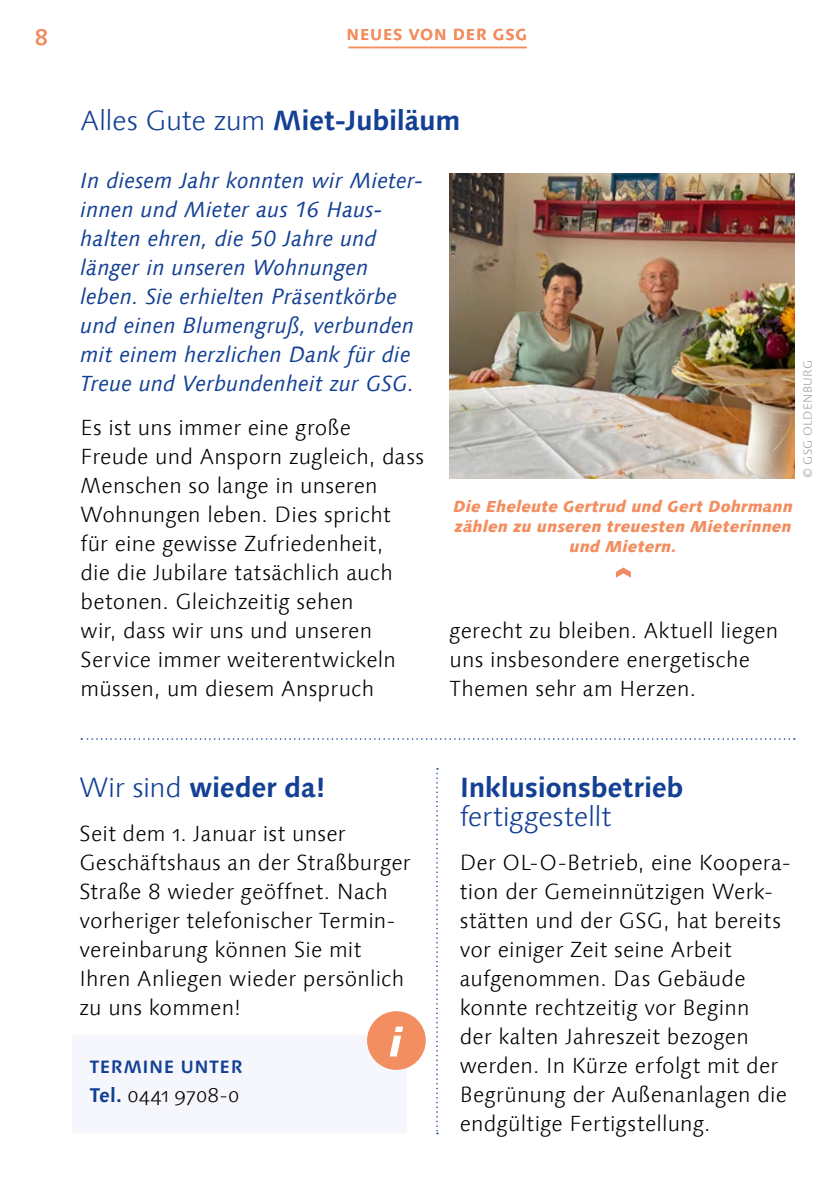
<style>
.page{position:relative;width:840px;height:1191px;background:#fff}
.page>*{position:absolute;margin:0;border:0;box-sizing:border-box;transform-origin:0 0}
.t1{font:700 28px "Linotype Syntax Com";letter-spacing:-.015em;color:#134094}
.t2{font:300 28px "Linotype Syntax Com";letter-spacing:-.01em;color:#134094}
.t3{font:500 22.8px "Linotype Syntax Com";color:#f28e60}
.t4{font:300 22px/29px "Linotype Syntax Com";letter-spacing:.01em;color:#000}
.t5{font:italic 22px/29px "Linotype Syntax Com";color:#134094}
.t6{font:300 20px "Linotype Syntax Com";letter-spacing:.015em;color:#000}
.t7{font:700 18px "Linotype Syntax Com";letter-spacing:.03em;color:#134094}
.t8{font:italic 800 16px/20px "Linotype Syntax Com";letter-spacing:.01em;color:#f28e60;text-align:center}
.t9{font:700 16px "Linotype Syntax Com";letter-spacing:.05em;color:#f28e60}
.t10{font:300 12px "Linotype Syntax Com";letter-spacing:.03em;color:#9c9d9d}
.s1{font-weight:300}
.s2{font-weight:700;color:#134094}
</style>
<div class="page">
<div style="left:72px;top:1034px;width:335px;height:98px;background:#f6f7fc"></div>
<div style="left:367px;top:1011px;width:58px;height:58px;background:#f28e60;border-radius:50%"></div>
<svg style="left:389px;top:1026px;width:14px;height:30px"></svg>
<svg style="left:436px;top:768px;width:2px;height:366px"></svg>
<hr style="left:348px;top:47px;width:178px;height:1px;background:#f28e60">
<img style="left:449px;top:173px;width:345px;height:305px">
<svg style="left:81px;top:738px;width:713px;height:2px"></svg>
<svg style="left:616px;top:567px;width:14px;height:11px"></svg>
<p class="t3" style="left:35px;top:23px;width:15px">8</p>
<p class="t9" style="left:346px;top:25px;width:182px">NEUES VON DER GSG</p>
<p class="t1" style="left:81px;top:102px;width:381px"><span class="s1">Alles Gute zum</span> Miet-Jubiläum</p>
<p class="t5" style="left:81px;top:166px;width:344px">In diesem Jahr konnten wir Mieter&shy;innen und Mieter aus 16 Haus&shy;halten ehren, die 50 Jahre und länger in unseren Wohnungen leben. Sie erhielten Präsentkörbe und einen Blumengruß, verbunden mit einem herzlichen Dank für die<br>Treue und Verbundenheit zur GSG.</p>
<p class="t4" style="left:81px;top:412px;width:345px">Es ist uns immer eine große<br>Freude und Ansporn zugleich, dass<br>Menschen so lange in unseren<br>Wohnungen leben. Dies spricht<br>für eine gewisse Zufriedenheit,<br>die die Jubilare tatsächlich auch betonen. Gleichzeitig sehen<br>wir, dass wir uns und unseren<br>Service immer weiterentwickeln müssen, um diesem Anspruch</p>
<p class="t8" style="left:453px;top:495px;width:341px">Die Eheleute Gertrud und Gert Dohrmann zählen zu unseren treuesten Mieterinnen und Mietern.</p>
<p class="t10" style="left:800px;top:478px;width:119px;rotate:-90deg">© GSG OLDENBURG</p>
<p class="t4" style="left:449px;top:615px;width:330px">gerecht zu bleiben. Aktuell liegen uns insbesondere energetische<br>Themen sehr am Herzen.</p>
<p class="t1" style="left:79px;top:769px;width:247px"><span class="s1">Wir sind</span> wieder da!</p>
<p class="t4" style="left:79px;top:818px;width:332px">Seit dem 1. Januar ist unser<br>Geschäftshaus an der Straßburger<br>Straße 8 wieder geöffnet. Nach vorheriger telefonischer Termin&shy;vereinbarung können Sie mit<br>Ihren Anliegen wieder persönlich zu uns kommen!</p>
<p class="t7" style="left:89px;top:1055px;width:155px">TERMINE UNTER</p>
<p class="t6" style="left:89px;top:1082px;width:151px"><span class="s2">Tel.</span> 0441 9708-0</p>
<p class="t1" style="left:459px;top:769px;width:225px">Inklusionsbetrieb</p>
<p class="t2" style="left:459px;top:799px;width:153px">fertiggestellt</p>
<p class="t4" style="left:459px;top:847px;width:332px">Der OL-O-Betrieb, eine Koopera&shy;tion der Gemeinnützigen Werk&shy;stätten und der GSG, hat bereits vor einiger Zeit seine Arbeit aufgenommen. Das Gebäude konnte rechtzeitig vor Beginn<br>der kalten Jahreszeit bezogen werden. In Kürze erfolgt mit der<br>Begrünung der Außenanlagen die endgültige Fertigstellung.</p>
</div>
